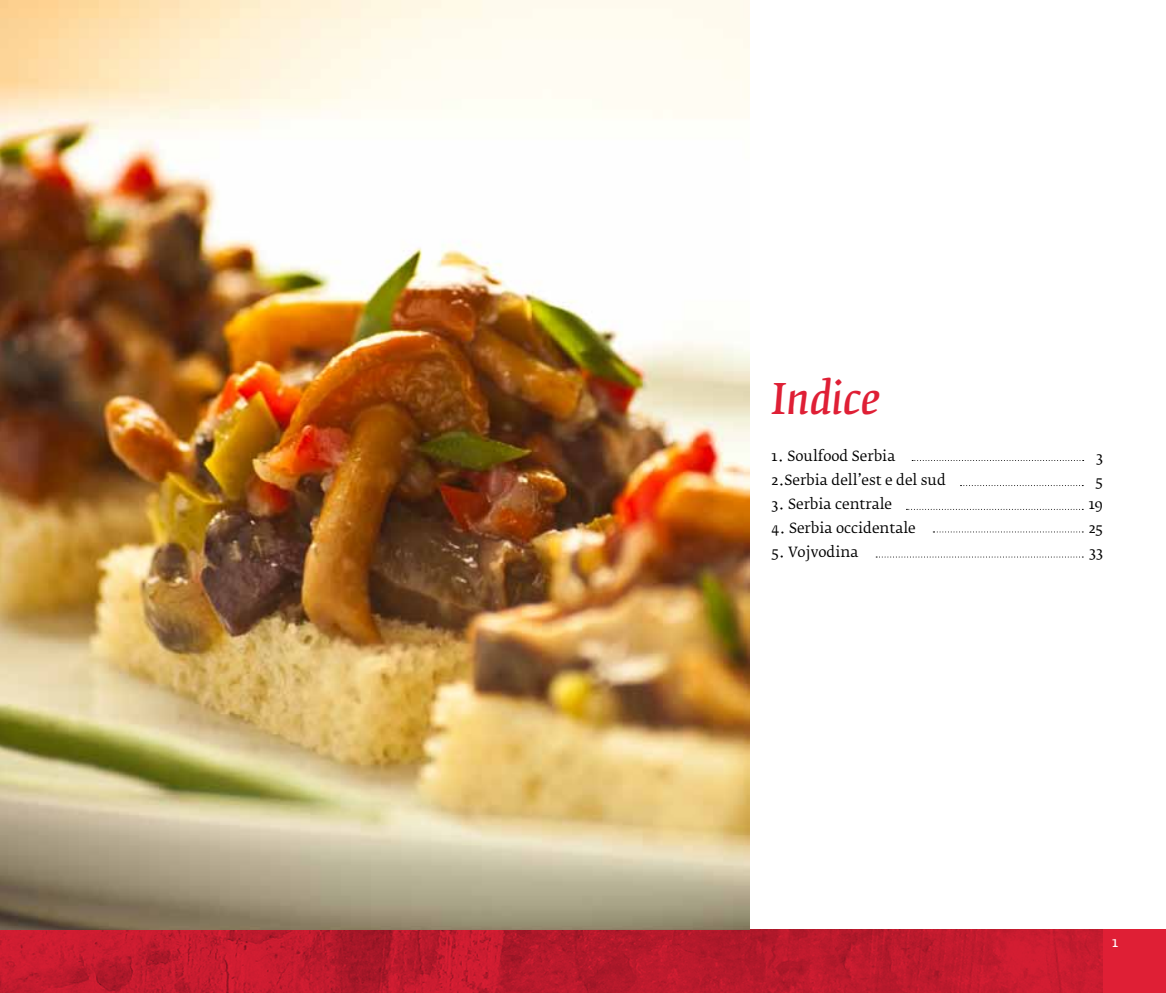
<style>
.page{position:relative;width:1166px;height:993px;background:#fff}
.page>*{position:absolute;margin:0;border:0;box-sizing:border-box;transform-origin:0 0}
.t1{font:italic 42px "Fedra Serif B Pro";color:#df1f35}
.t2{font:14px/23.8px "Fedra Serif B Pro";color:#000}
.t3{font:14px "Fedra Serif A Pro";color:#fff}
</style>
<div class="page">
<div style="left:0;top:929px;width:1166px;height:63px;background:#df1f35"></div>
<img style="left:0;top:929px;width:1103px;height:63px">
<img style="left:0;top:0;width:749px;height:929px">
<svg style="left:912px;top:460px;width:171px;height:1px"></svg>
<svg style="left:960px;top:485px;width:123px;height:1px"></svg>
<svg style="left:906px;top:509px;width:177px;height:1px"></svg>
<svg style="left:933px;top:531px;width:150px;height:1px"></svg>
<svg style="left:876px;top:556px;width:207px;height:1px"></svg>
<h1 class="t1" style="left:771px;top:373px;width:110px">Indice</h1>
<p class="t2" style="left:771px;top:444px;width:176px">1. Soulfood Serbia<br>2.Serbia dell’est e del sud</p>
<p class="t2" style="left:771px;top:492px;width:122px">3. Serbia centrale</p>
<p class="t2" style="left:771px;top:516px;width:146px">4. Serbia occidentale</p>
<p class="t2" style="left:771px;top:539px;width:88px">5. Vojvodina</p>
<p class="t2" style="left:1089px;top:445px;width:16px;text-align:center">3<br>5<br>19<br>25<br>33</p>
<p class="t3" style="left:1112px;top:933px;width:8px">1</p>
</div>
